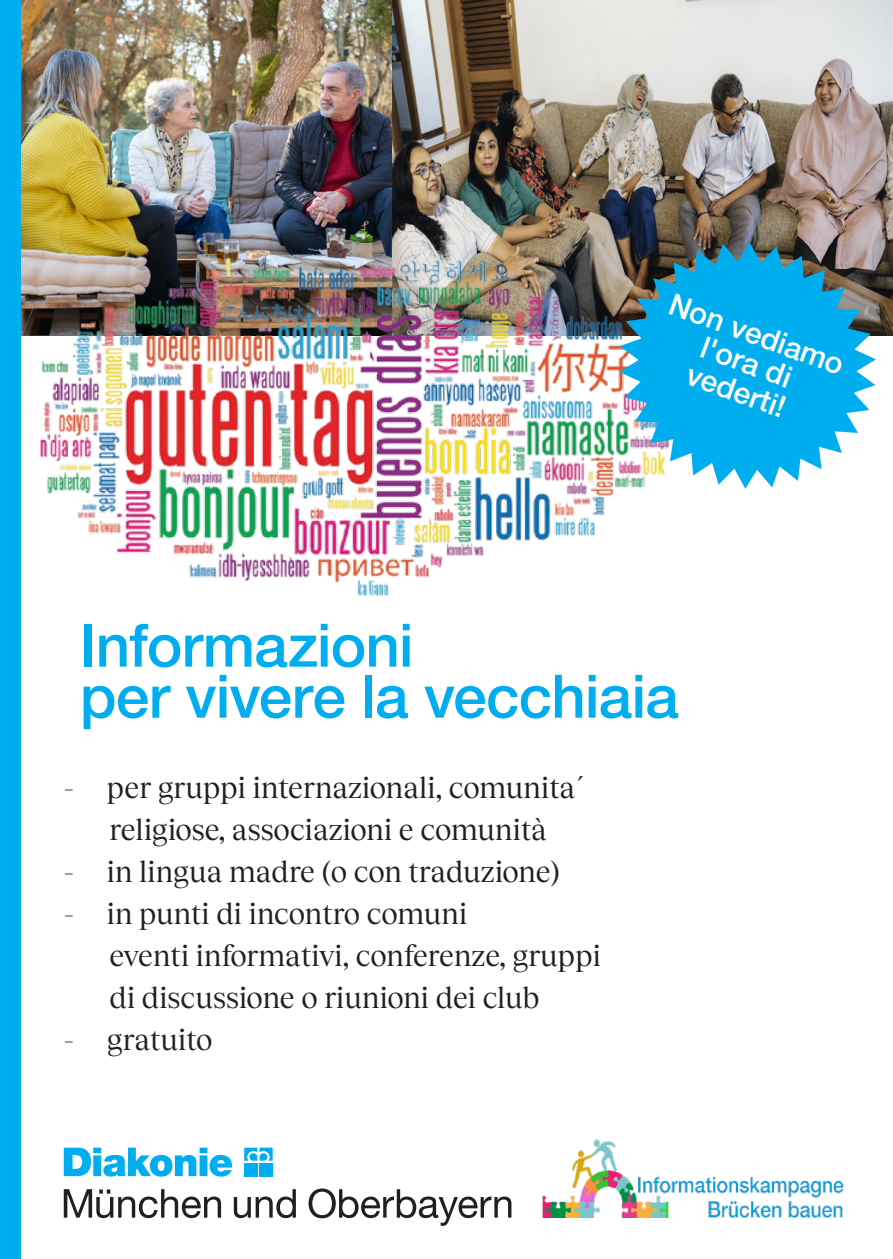
<style>
.page{position:relative;width:893px;height:1259px;background:#fff}
.page>*{position:absolute;margin:0;border:0;box-sizing:border-box;transform-origin:0 0}
.H1_2__Untertitel{font:500 60px "Helvetica Neue LT Pro";letter-spacing:-.01em;color:#00aeef}
.P2___Lauftext{font:30px "Tobias";color:#231f20}
.t1{font:500 30px/30px "Helvetica Neue LT Pro";color:#fff;text-align:center}
</style>
<div class="page">
<img style="left:542px;top:1139px;width:302px;height:78px">
<img style="left:21px;top:0;width:371px;height:209px">
<img style="left:392px;top:0;width:501px;height:335px">
<img style="left:21px;top:209px;width:682px;height:387px">
<svg style="left:619px;top:242px;width:257px;height:247px;background:#3cacd5"></svg>
<div style="left:0;top:0;width:21px;height:1259px;background:#00aeef"></div>
<svg style="left:244px;top:1147px;width:29px;height:13px"></svg>
<div style="left:244px;top:1163px;width:13px;height:13px;background:#00aeef"></div>
<div style="left:260px;top:1163px;width:13px;height:13px;background:#00aeef"></div>
<svg style="left:64px;top:1147px;width:168px;height:29px"></svg>
<svg style="left:64px;top:1188px;width:447px;height:37px"></svg>
<p class="t1" style="left:676px;top:288px;width:185px;rotate:20deg">Non vediamo l'ora di</p>
<p class="t1" style="left:693px;top:358px;width:105px;rotate:20deg">vederti!</p>
<p class="H1_2__Untertitel" style="left:80px;top:609px;width:335px">Informazioni</p>
<p class="H1_2__Untertitel" style="left:80px;top:660px;width:600px">per vivere la vecchiaia</p>
<p class="P2___Lauftext" style="left:64px;top:763px;width:524px">- per gruppi internazionali, comunita´</p>
<p class="P2___Lauftext" style="left:110px;top:805px;width:439px">religiose, associazioni e comunità</p>
<p class="P2___Lauftext" style="left:64px;top:847px;width:498px">- in lingua madre (o con traduzione)</p>
<p class="P2___Lauftext" style="left:64px;top:889px;width:405px">- in punti di incontro comuni</p>
<p class="P2___Lauftext" style="left:110px;top:931px;width:493px">eventi informativi, conferenze, gruppi</p>
<p class="P2___Lauftext" style="left:110px;top:973px;width:432px">di discussione o riunioni dei club</p>
<p class="P2___Lauftext" style="left:64px;top:1015px;width:150px">- gratuito</p>
</div>
